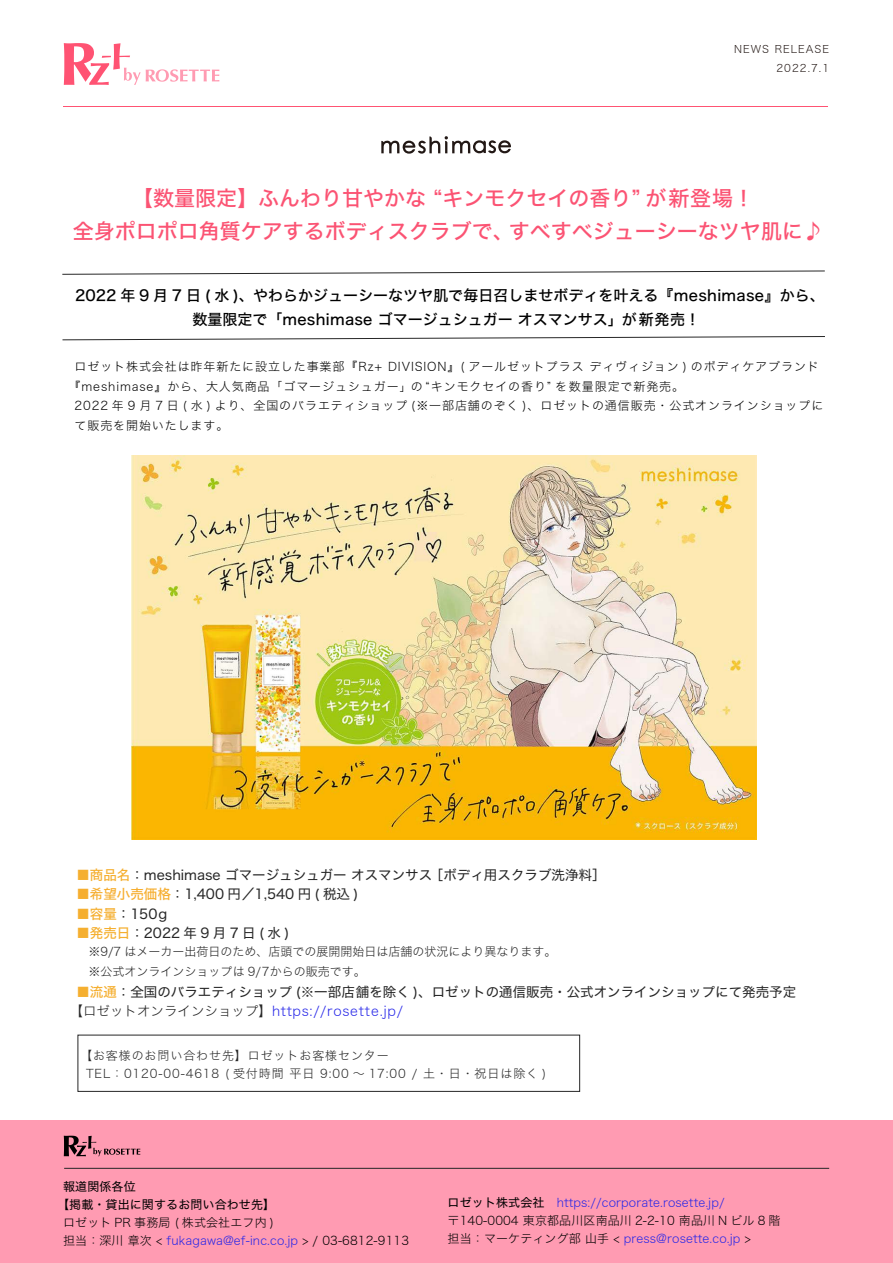
<style>
.page{position:relative;width:893px;height:1263px;background:#fff}
.page>*{position:absolute;margin:0;border:0;box-sizing:border-box;transform-origin:0 0}
.t1{font:21px/33px "Hira Kaku Std W5";color:#fb5373;text-align:center}
.t2{font:15px/24px "Hira Kaku Std W5";color:#000;text-align:center}
.t3{font:13.5px "Hira Kaku Std W4";color:#262626}
.t4{font:13.5px "Hira Kaku Std W2";color:#2626e8}
.t5{font:12px "Hira Kaku Std W2";letter-spacing:.075em;color:#000}
.t6{font:12px/18px "Hira Kaku Std W2";letter-spacing:.01em;color:#2626e8}
.t7{font:12px/18px "Hira Kaku Std W2";letter-spacing:.075em;color:#262626}
.t8{font:12px/19.5px "Hira Kaku Std W2";color:#262626}
.t9{font:12px/18px "Hira Kaku Std W2";letter-spacing:.01em;color:#000}
.t10{font:12px/18px "Hira Kaku Std W4";letter-spacing:.01em;color:#000}
.t11{font:10.5px/19.5px "Hira Kaku Std W2";letter-spacing:.1em;color:#231815;text-align:right}
.s1{color:#f5af30}
.s2{font-family:"Hira Kaku Std W5";color:#f5af30}
.s3{color:#f6ae30}
.s4{font-family:"Hira Kaku Std W5";color:#f6ae30}
.s5{color:#262626}
.s6{color:#2626e8}
.s7{font-family:"Hira Kaku Std W4";color:#000}
.s8{color:#000}
</style>
<div class="page">
<hr style="left:64px;top:106px;width:764px;height:1px;background:#ff5373">
<svg style="left:64px;top:43px;width:155px;height:42px"></svg>
<div style="left:0;top:1120px;width:893px;height:143px;background:#ff9bb2"></div>
<svg style="left:64px;top:1136px;width:76px;height:20px"></svg>
<hr style="left:64px;top:1168px;width:765px;height:1px;background:#262626">
<svg style="left:62px;top:336px;width:763px;height:4px"></svg>
<svg style="left:62px;top:271px;width:763px;height:4px"></svg>
<svg style="left:381px;top:136px;width:130px;height:18px"></svg>
<img style="left:132px;top:455px;width:624px;height:384px">
<p class="t11" style="left:734px;top:39px;width:97px">NEWS RELEASE<br>2022.7.1</p>
<h1 class="t1" style="left:73px;top:182px;width:752px">【数量限定】ふんわり甘やかな “キンモクセイの香り” が新登場！<br>全身ポロポロ角質ケアするボディスクラブで、すべすべジューシーなツヤ肌に♪</h1>
<p class="t2" style="left:75px;top:283px;width:751px">2022 年 9 月 7 日 ( 水 )、やわらかジューシーなツヤ肌で毎日召しませボディを叶える『meshimase』から、数量限定で「meshimase ゴマージュシュガー オスマンサス」が新発売！</p>
<p class="t5" style="left:75px;top:358px;width:746px">ロゼット株式会社は昨年新たに設立した事業部『Rz+ DIVISION』( アールゼットプラス ディヴィジョン ) のボディケアブランド</p>
<p class="t5" style="left:69px;top:377px;width:617px">『meshimase』から、大人気商品「ゴマージュシュガー」の “キンモクセイの香り” を数量限定で新発売。</p>
<p class="t5" style="left:75px;top:397px;width:750px">2022 年 9 月 7 日 ( 水 ) より、全国のバラエティショップ (※一部店舗のぞく )、ロゼットの通信販売・公式オンラインショップに</p>
<p class="t5" style="left:75px;top:416px;width:155px">て販売を開始いたします。</p>
<p class="t3" style="left:76px;top:864px;width:531px"><span class="s1">■</span><span class="s2">商品名</span>：meshimase ゴマージュシュガー オスマンサス ［ボディ用スクラブ洗浄料］</p>
<p class="t3" style="left:76px;top:884px;width:283px"><span class="s3">■</span><span class="s4">希望小売価格</span>：1,400 円／1,540 円 ( 税込 )</p>
<p class="t3" style="left:76px;top:903px;width:92px"><span class="s1">■</span><span class="s2">容量</span>：150g</p>
<p class="t3" style="left:76px;top:923px;width:215px"><span class="s1">■</span><span class="s2">発売日</span>：2022 年 9 月 7 日 ( 水 )</p>
<p class="t8" style="left:76px;top:942px;width:481px">　※9/7 はメーカー出荷日のため、店頭での展開開始日は店舗の状況により異なります。　※公式オンラインショップは 9/7からの販売です。</p>
<p class="t3" style="left:76px;top:981px;width:721px"><span class="s1">■</span><span class="s2">流通</span>：全国のバラエティショップ (※一部店舗を除く )、ロゼットの通信販売・公式オンラインショップにて発売予定</p>
<p class="t4" style="left:70px;top:1001px;width:335px"><span class="s5">【ロゼットオンラインショップ】</span>https://rosette.jp/</p>
<p class="t7" style="left:86px;top:1046px;width:462px;text-indent:-6px">【お客様のお問い合わせ先】ロゼットお客様センター<br>TEL：0120-00-4618 ( 受付時間 平日 9:00 ～ 17:00 / 土・日・祝日は除く )</p>
<p class="t10" style="left:57px;top:1178px;width:220px;text-indent:6px">報道関係各位<br>【掲載・貸出に関するお問い合わせ先】</p>
<p class="t9" style="left:63px;top:1213px;width:347px">ロゼット PR 事務局 ( 株式会社エフ内 )<br>担当：深川 章次 &lt; <span class="s6">fukagawa@ef-inc.co.jp</span> &gt; / 03-6812-9113</p>
<p class="t6" style="left:448px;top:1193px;width:334px"><span class="s7">ロゼット株式会社　</span>https://corporate.rosette.jp/<span class="s8">〒140-0004 東京都品川区南品川 2-2-10 南品川 N ビル 8 階担当：マーケティング部 山手 &lt;</span> press@rosette.co.jp <span class="s8">&gt;</span></p>
</div>
